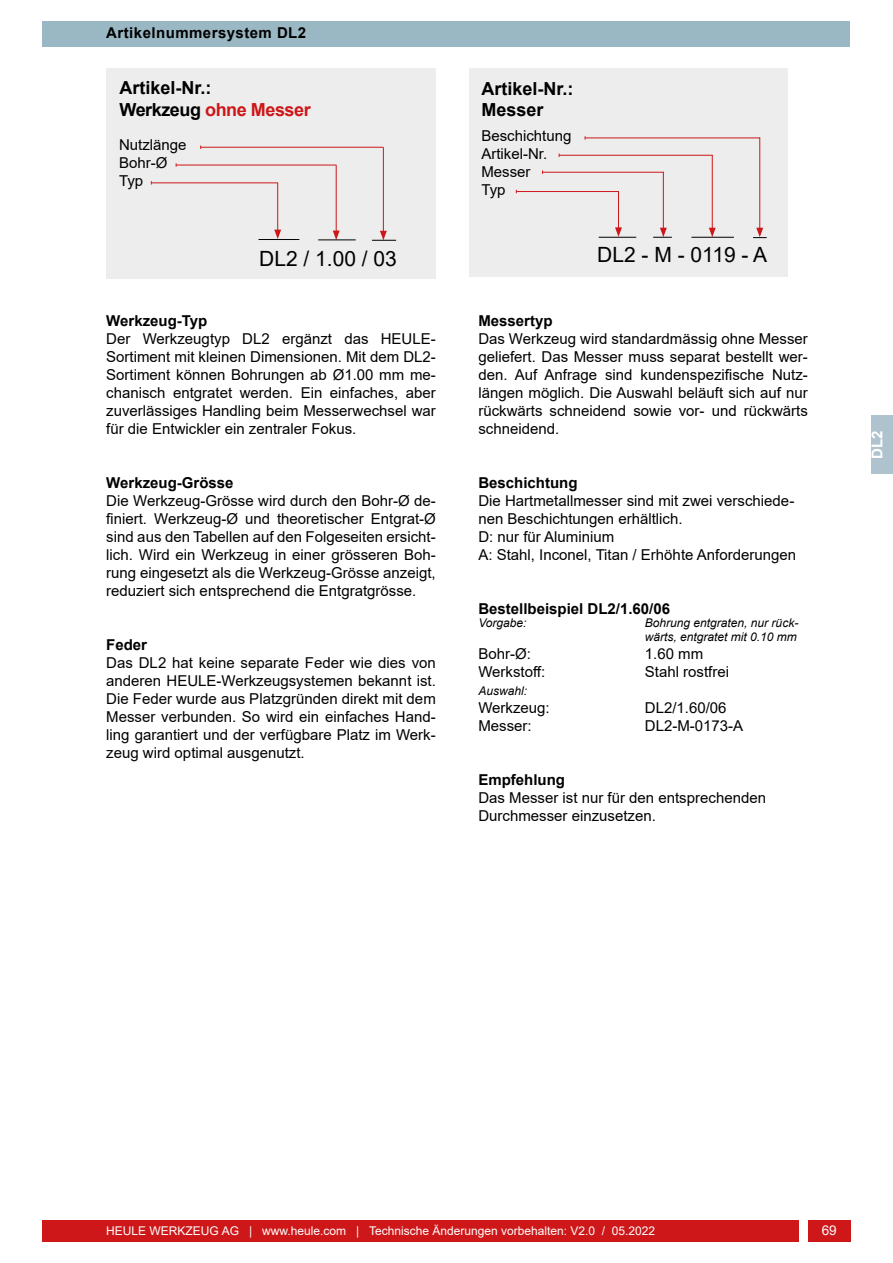
<style>
.page{position:relative;width:893px;height:1263px;background:#fff}
.page>*{position:absolute;margin:0;border:0;box-sizing:border-box;transform-origin:0 0}
.t1{font:21px "Arial";color:#000}
.t2{font:700 18px/21.6px "Arial";letter-spacing:-.025em;color:#000}
.t3{font:700 18px/21.6px "Arial";color:#000}
.t4{font:15px/18px "Arial";color:#000;text-align:justify}
.t5{font:700 15px "Arial";color:#000}
.t6{font:700 15px "Arial";letter-spacing:.03em;color:#000}
.t7{font:700 15px "Arial";color:#fff}
.t8{font:13.5px "Arial";color:#fff}
.t9{font:12px "Arial";color:#fff}
.t10{font:italic 12px/13.5px "Arial";color:#000}
.s1{color:#cd1719}
</style>
<div class="page">
<div style="left:808px;top:1220px;width:42px;height:22px;background:#cd1719"></div>
<div style="left:43px;top:1220px;width:756px;height:22px;background:#cd1719"></div>
<div style="left:43px;top:21px;width:807px;height:26px;background:#9ab7c4"></div>
<div style="left:872px;top:415px;width:21px;height:59px;background:#aec3ce"></div>
<div style="left:106px;top:68px;width:330px;height:211px;background:#ededed"></div>
<hr style="left:277px;top:183px;width:1px;height:49px;background:#cd1719">
<svg style="left:274px;top:230px;width:7px;height:9px"></svg>
<hr style="left:383px;top:147px;width:1px;height:86px;background:#cd1719">
<hr style="left:336px;top:165px;width:1px;height:68px;background:#cd1719">
<svg style="left:333px;top:231px;width:7px;height:8px"></svg>
<hr style="left:201px;top:147px;width:182px;height:1px;background:#cd1719">
<hr style="left:176px;top:165px;width:160px;height:1px;background:#cd1719">
<hr style="left:151px;top:182px;width:127px;height:1px;background:#cd1719">
<hr style="left:259px;top:239px;width:40px;height:1px;background:#000">
<svg style="left:372px;top:231px;width:24px;height:10px"></svg>
<hr style="left:318px;top:239px;width:38px;height:1px;background:#000">
<div style="left:469px;top:68px;width:319px;height:209px;background:#ededed"></div>
<hr style="left:559px;top:155px;width:154px;height:1px;background:#cd1719">
<hr style="left:585px;top:138px;width:175px;height:1px;background:#cd1719">
<hr style="left:543px;top:172px;width:121px;height:1px;background:#cd1719">
<hr style="left:516px;top:191px;width:103px;height:1px;background:#cd1719">
<hr style="left:618px;top:191px;width:1px;height:39px;background:#cd1719">
<svg style="left:615px;top:227px;width:7px;height:10px"></svg>
<hr style="left:712px;top:155px;width:1px;height:75px;background:#cd1719">
<svg style="left:709px;top:228px;width:7px;height:9px"></svg>
<hr style="left:759px;top:138px;width:1px;height:92px;background:#cd1719">
<hr style="left:663px;top:172px;width:1px;height:58px;background:#cd1719">
<hr style="left:599px;top:237px;width:37px;height:1px;background:#000">
<svg style="left:653px;top:228px;width:19px;height:10px"></svg>
<hr style="left:691px;top:237px;width:43px;height:1px;background:#000">
<svg style="left:753px;top:228px;width:14px;height:10px"></svg>
<p class="t6" style="left:106px;top:22px;width:201px">Artikelnummersystem DL2</p>
<p class="t2" style="left:119px;top:77px;width:193px">Artikel-Nr.:<br>Werkzeug <span class="s1">ohne Messer</span></p>
<p class="t4" style="left:119px;top:136px;width:69px;text-align:left">Nutzlänge<br>Bohr-Ø<br>Typ</p>
<h1 class="t1" style="left:259px;top:244px;width:139px">DL2 / 1.00 / 03</h1>
<p class="t5" style="left:106px;top:310px;width:103px">Werkzeug-Typ</p>
<p class="t4" style="left:106px;top:329px;width:331px">Der Werkzeugtyp DL2 ergänzt das HEULE-Sortiment mit kleinen Dimensionen. Mit dem DL2- Sortiment können Bohrungen ab Ø1.00 mm me&shy;chanisch entgratet werden. Ein einfaches, aber zuverlässiges Handling beim Messerwechsel war für die Entwickler ein zentraler Fokus.</p>
<p class="t5" style="left:106px;top:472px;width:129px">Werkzeug-Grösse</p>
<p class="t4" style="left:106px;top:491px;width:331px">Die Werkzeug-Grösse wird durch den Bohr-Ø de&shy;finiert. Werkzeug-Ø und theoretischer Entgrat-Ø sind aus den Tabellen auf den Folgeseiten ersicht&shy;lich. Wird ein Werkzeug in einer grösseren Boh&shy;rung eingesetzt als die Werkzeug-Grösse anzeigt, reduziert sich entsprechend die Entgratgrösse.</p>
<p class="t5" style="left:106px;top:634px;width:42px">Feder</p>
<p class="t4" style="left:106px;top:653px;width:331px">Das DL2 hat keine separate Feder wie dies von anderen HEULE-Werkzeugsystemen bekannt ist.<br>Die Feder wurde aus Platzgründen direkt mit dem Messer verbunden. So wird ein einfaches Hand&shy;ling garantiert und der verfügbare Platz im Werk&shy;zeug wird optimal ausgenutzt.</p>
<p class="t3" style="left:481px;top:78px;width:94px">Artikel-Nr.:<br>Messer</p>
<p class="t4" style="left:481px;top:127px;width:92px;text-align:left">Beschichtung<br>Artikel-Nr.<br>Messer<br>Typ</p>
<h1 class="t1" style="left:597px;top:240px;width:171px">DL2 - M - 0119 - A</h1>
<p class="t5" style="left:478px;top:310px;width:76px">Messertyp</p>
<p class="t4" style="left:478px;top:329px;width:331px">Das Werkzeug wird standardmässig ohne Messer geliefert. Das Messer muss separat bestellt wer&shy;den. Auf Anfrage sind kundenspezifische Nutz&shy;längen möglich. Die Auswahl beläuft sich auf nur rückwärts schneidend sowie vor- und rückwärts schneidend.</p>
<p class="t5" style="left:478px;top:472px;width:101px">Beschichtung</p>
<p class="t4" style="left:478px;top:491px;width:319px;text-align:left">Die Hartmetallmesser sind mit zwei verschiede&shy;nen Beschichtungen erhältlich.<br>D: nur für Aluminium<br>A: Stahl, Inconel, Titan / Erhöhte Anforderungen</p>
<p class="t5" style="left:478px;top:598px;width:193px">Bestellbeispiel DL2/1.60/06</p>
<p class="t10" style="left:478px;top:616px;width:50px">Vorgabe:</p>
<p class="t10" style="left:645px;top:616px;width:155px">Bohrung entgraten, nur rück&shy;wärts, entgratet mit 0.10 mm</p>
<p class="t4" style="left:478px;top:644px;width:54px">Bohr-Ø:</p>
<p class="t4" style="left:645px;top:644px;width:60px">1.60 mm</p>
<p class="t4" style="left:478px;top:662px;width:68px">Werkstoff:</p>
<p class="t4" style="left:645px;top:662px;width:86px">Stahl rostfrei</p>
<p class="t10" style="left:478px;top:684px;width:50px">Auswahl:</p>
<p class="t4" style="left:478px;top:698px;width:73px">Werkzeug:</p>
<p class="t4" style="left:645px;top:698px;width:83px">DL2/1.60/06</p>
<p class="t4" style="left:478px;top:716px;width:55px">Messer:</p>
<p class="t4" style="left:645px;top:716px;width:100px">DL2-M-0173-A</p>
<p class="t5" style="left:478px;top:769px;width:88px">Empfehlung</p>
<p class="t4" style="left:478px;top:788px;width:289px">Das Messer ist nur für den entsprechenden<br>Durchmesser einzusetzen.</p>
<p class="t7" style="left:867px;top:465px;width:43px;rotate:-90deg">SNAP</p>
<p class="t7" style="left:867px;top:459px;width:30px;rotate:-90deg">DL2</p>
<p class="t9" style="left:106px;top:1223px;width:550px">HEULE WERKZEUG AG | www.heule.com | Technische Änderungen vorbehalten: V2.0 / 05.2022</p>
<p class="t8" style="left:822px;top:1220px;width:17px">69</p>
</div>
